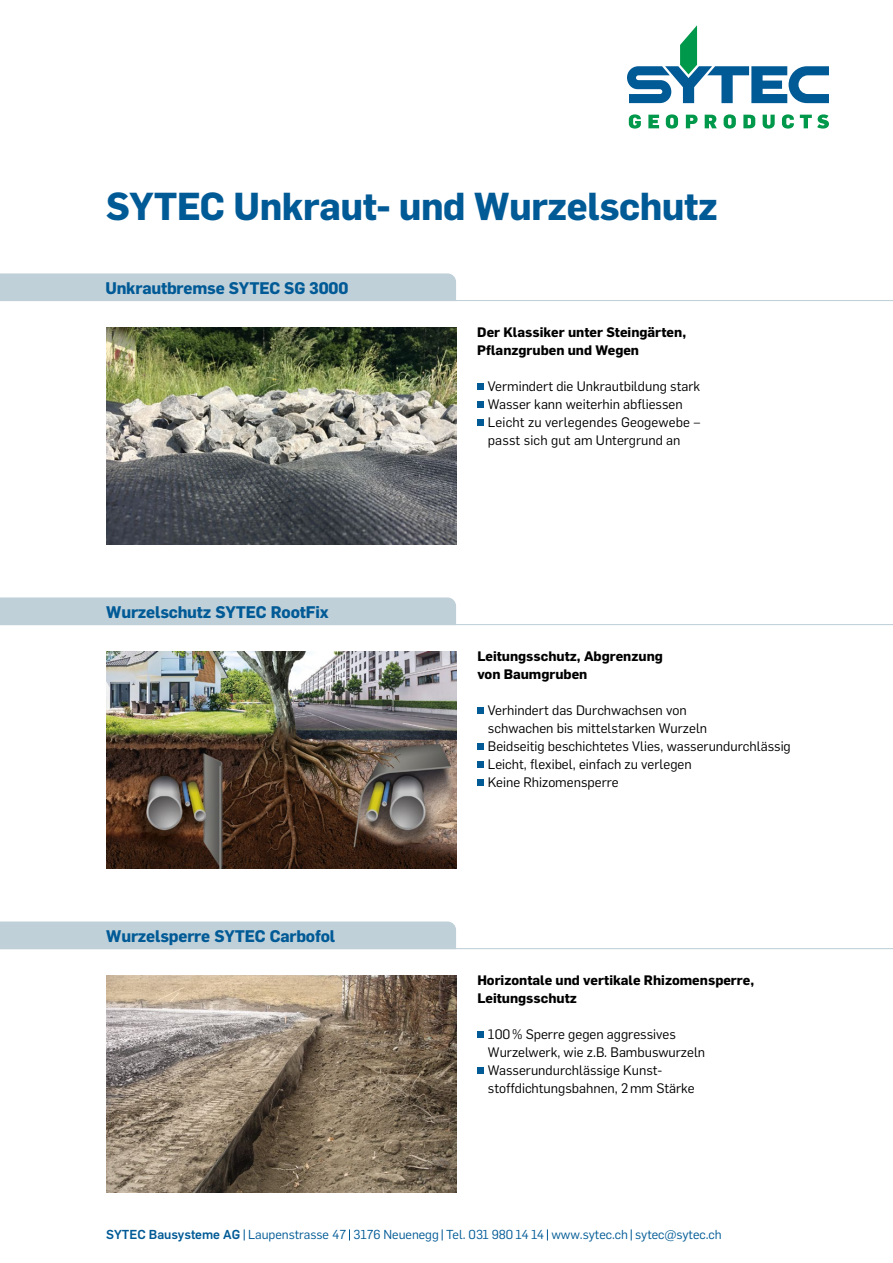
<style>
.page{position:relative;width:893px;height:1263px;background:#fff}
.page>*{position:absolute;margin:0;border:0;box-sizing:border-box;transform-origin:0 0}
.t1{font:700 38.25px "Flama";letter-spacing:-.01em;color:#005a96}
.t2{font:700 16.5px "Flama";letter-spacing:-.01em;color:#005a96}
.t3{font:13.5px/18px "Flama";color:#000}
.t4{font:700 13.5px/18px "Flama";color:#000}
.t5{font:12.75px "Flama";letter-spacing:-.005em;color:#005a96}
.s1{font-weight:500}
</style>
<div class="page">
<div style="left:0;top:273px;width:456px;height:27px;background:#c0d0d9"></div>
<hr style="left:0;top:300px;width:893px;height:1px;background:#c0d0d9">
<div style="left:0;top:597px;width:456px;height:27px;background:#c0d0d9"></div>
<hr style="left:0;top:624px;width:893px;height:1px;background:#c0d0d9">
<div style="left:0;top:921px;width:456px;height:27px;background:#c0d0d9"></div>
<hr style="left:0;top:948px;width:893px;height:1px;background:#c0d0d9">
<img style="left:106px;top:327px;width:350px;height:217px">
<img style="left:106px;top:652px;width:350px;height:216px">
<img style="left:106px;top:975px;width:350px;height:217px">
<div style="left:477px;top:383px;width:7px;height:7px;background:#005a96"></div>
<div style="left:477px;top:401px;width:7px;height:7px;background:#005a96"></div>
<div style="left:477px;top:419px;width:7px;height:7px;background:#005a96"></div>
<div style="left:477px;top:707px;width:7px;height:7px;background:#005a96"></div>
<div style="left:477px;top:743px;width:7px;height:7px;background:#005a96"></div>
<div style="left:477px;top:761px;width:7px;height:7px;background:#005a96"></div>
<div style="left:477px;top:779px;width:7px;height:7px;background:#005a96"></div>
<div style="left:477px;top:1031px;width:7px;height:7px;background:#005a96"></div>
<div style="left:477px;top:1067px;width:7px;height:7px;background:#005a96"></div>
<svg style="left:629px;top:114px;width:12px;height:15px"></svg>
<svg style="left:648px;top:115px;width:11px;height:13px"></svg>
<svg style="left:666px;top:114px;width:12px;height:15px"></svg>
<svg style="left:686px;top:115px;width:12px;height:13px"></svg>
<svg style="left:705px;top:115px;width:12px;height:13px"></svg>
<svg style="left:724px;top:114px;width:12px;height:15px"></svg>
<svg style="left:743px;top:115px;width:12px;height:13px"></svg>
<svg style="left:763px;top:115px;width:12px;height:14px"></svg>
<svg style="left:782px;top:114px;width:12px;height:15px"></svg>
<svg style="left:800px;top:114px;width:29px;height:15px"></svg>
<svg style="left:627px;top:25px;width:202px;height:78px"></svg>
<h1 class="t1" style="left:106px;top:182px;width:613px">SYTEC Unkraut- und Wurzelschutz</h1>
<p class="t2" style="left:105px;top:278px;width:245px">Unkrautbremse SYTEC SG 3000</p>
<p class="t2" style="left:106px;top:602px;width:224px">Wurzelschutz SYTEC RootFix</p>
<p class="t2" style="left:106px;top:926px;width:230px">Wurzelsperre SYTEC Carbofol</p>
<p class="t4" style="left:477px;top:323px;width:210px">Der Klassiker unter Steingärten,<br>Pflanzgruben und Wegen</p>
<p class="t3" style="left:488px;top:377px;width:214px">Vermindert die Unkrautbildung stark Wasser kann weiterhin abfliessen Leicht zu verlegendes Geogewebe – passt sich gut am Untergrund an</p>
<p class="t4" style="left:477px;top:647px;width:187px">Leitungsschutz, Abgrenzung von Baumgruben</p>
<p class="t3" style="left:488px;top:701px;width:304px">Verhindert das Durchwachsen von<br>schwachen bis mittelstarken Wurzeln<br>Beidseitig beschichtetes Vlies, wasserundurchlässig Leicht, flexibel, einfach zu verlegen<br>Keine Rhizomensperre</p>
<p class="t4" style="left:477px;top:971px;width:278px">Horizontale und vertikale Rhizomensperre,<br>Leitungsschutz</p>
<p class="t3" style="left:488px;top:1025px;width:219px">100% Sperre gegen aggressives Wurzelwerk, wie z.B. Bambuswurzeln Wasserundurchlässige Kunst&shy;stoffdichtungsbahnen, 2mm Stärke</p>
<p class="t5" style="left:106px;top:1227px;width:617px"><span class="s1">SYTEC Bausysteme AG</span> Laupenstrasse 47 3176 Neuenegg Tel. 031 980 14 14 www.sytec.ch sytec@sytec.ch</p>
</div>
